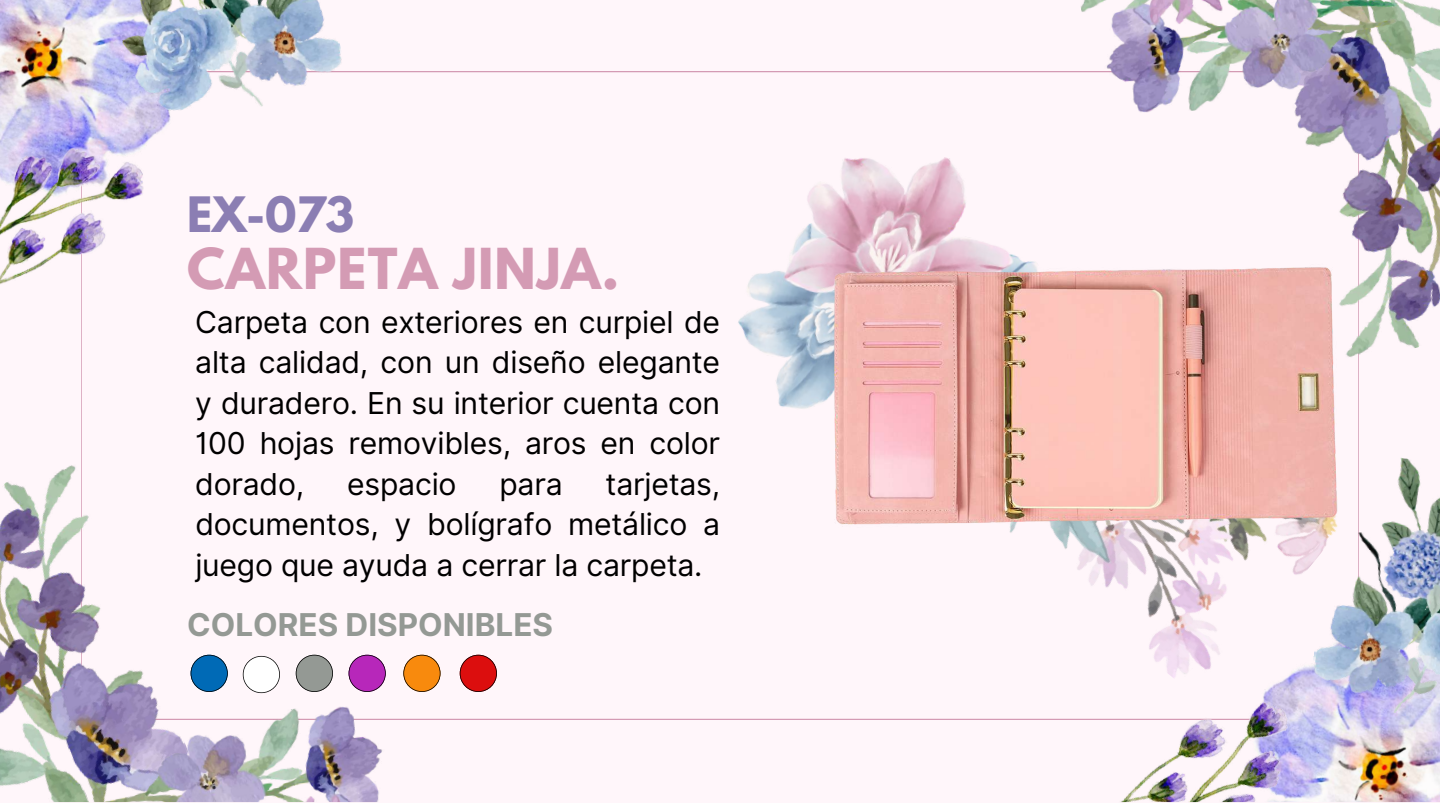
<style>
.page{position:relative;width:1440px;height:810px;background:#fff}
.page>*{position:absolute;margin:0;border:0;box-sizing:border-box;transform-origin:0 0}
.t1{font:700 50px "League Spartan";letter-spacing:.02em;color:#d49bb4}
.t2{font:700 43.2px "League Spartan";color:#8b7eb3}
.t3{font:700 31.4px "Inter";color:#949994}
.t4{font:30.1px/40.5px "Inter";letter-spacing:-.005em;color:#000;text-align:justify}
</style>
<div class="page">
<div style="left:0;top:0;width:1440px;height:802px;background:#fff6fa"></div>
<img style="left:1056px;top:536px;width:250px;height:76px">
<img style="left:738px;top:157px;width:256px;height:252px">
<img style="left:0;top:456px;width:208px;height:346px">
<img style="left:83px;top:697px;width:325px;height:105px">
<img style="left:1297px;top:0;width:143px;height:355px">
<img style="left:1080px;top:0;width:323px;height:119px">
<img style="left:0;top:0;width:162px;height:146px">
<img style="left:0;top:146px;width:144px;height:290px">
<img style="left:114px;top:0;width:235px;height:130px">
<img style="left:1304px;top:666px;width:136px;height:136px">
<img style="left:964px;top:612px;width:340px;height:190px">
<img style="left:1306px;top:458px;width:134px;height:263px">
<svg style="left:191px;top:655px;width:37px;height:37px"></svg>
<svg style="left:243px;top:656px;width:37px;height:37px"></svg>
<svg style="left:296px;top:655px;width:37px;height:37px"></svg>
<svg style="left:349px;top:655px;width:37px;height:37px"></svg>
<svg style="left:403px;top:655px;width:38px;height:37px"></svg>
<svg style="left:460px;top:655px;width:37px;height:37px"></svg>
<img style="left:812px;top:246px;width:547px;height:290px">
<h2 class="t2" style="left:187px;top:181px;width:169px">EX-073</h2>
<h1 class="t1" style="left:187px;top:230px;width:434px">CARPETA JINJA.</h1>
<p class="t4" style="left:195px;top:302px;width:526px">Carpeta con exteriores en curpiel de alta calidad, con un diseño elegante y duradero. En su interior cuenta con 100 hojas removibles, aros en color dorado,</p>
<p class="t4" style="left:195px;top:464px;width:526px;text-indent:410px">tarjetas, documentos, y bolígrafo metálico a juego que ayuda a cerrar la carpeta.</p>
<p class="t4" style="left:347px;top:464px;width:111px">espacio</p>
<p class="t4" style="left:499px;top:464px;width:65px">para</p>
<p class="t3" style="left:187px;top:602px;width:367px">COLORES DISPONIBLES</p>
</div>
